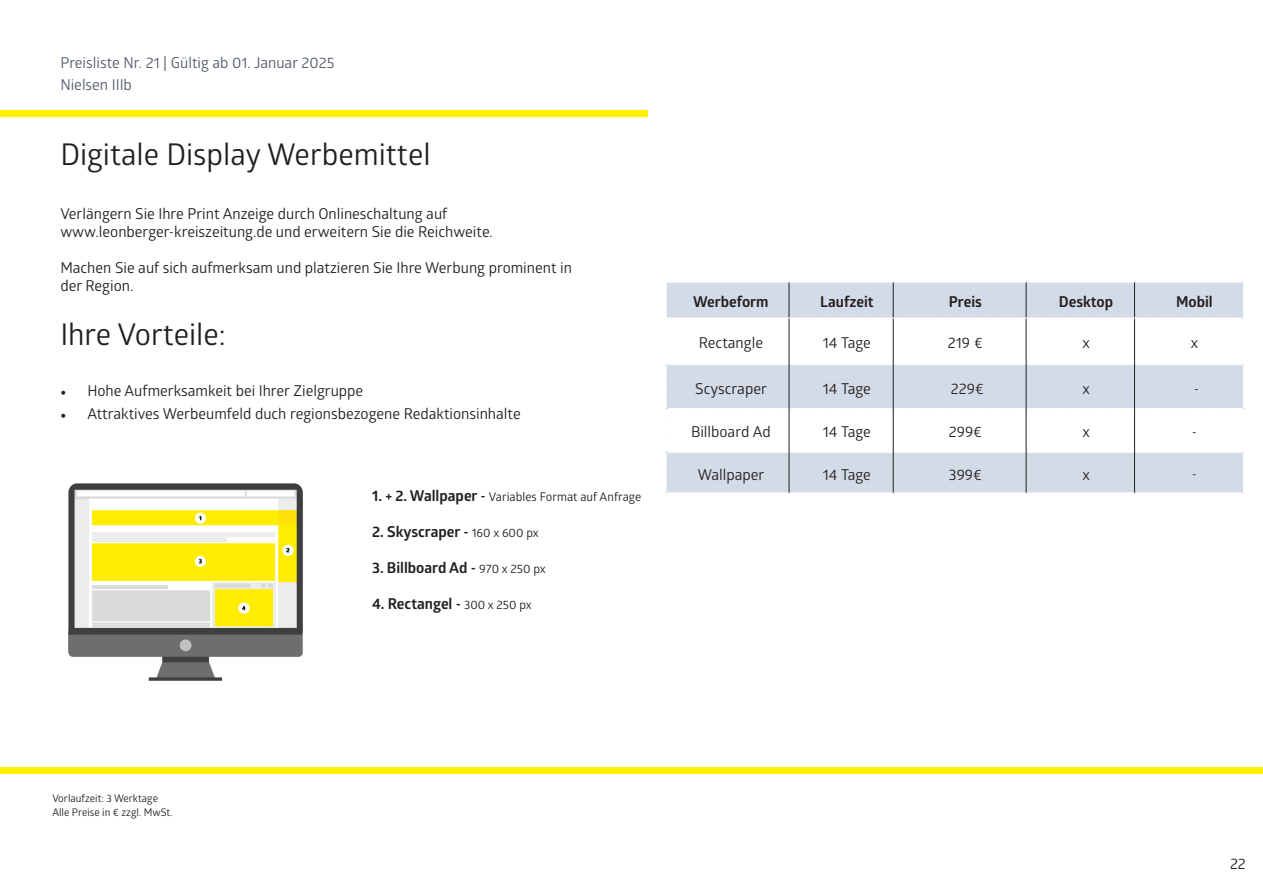
<style>
.page{position:relative;width:1263px;height:893px;background:#fff}
.page>*{position:absolute;margin:0;border:0;box-sizing:border-box;transform-origin:0 0}
.t1{font:30px "Glober";color:#231f20}
.t2{font:15px/18px "Glober";color:#231f20}
.t3{font:700 15px "Glober";color:#231f20}
.t4{font:15px/21.6px "Glober";color:#545c68}
.t5{font:14.7px "Glober";color:#231f20}
.t6{font:12px "Glober";color:#231f20}
.t7{font:10.5px "Glober";color:#231f20}
.s1{font-family:"Minion Pro"}
.s2{font-weight:700;font-size:15px}
.s3{font-weight:400;font-size:12px}
</style>
<div class="page">
<div style="left:0;top:767px;width:1263px;height:6px;background:#fff101"></div>
<div style="left:0;top:110px;width:647px;height:6px;background:#fff101"></div>
<svg style="left:666px;top:282px;width:578px;height:212px"></svg>
<img style="left:68px;top:483px;width:235px;height:198px">
<p class="t4" style="left:60px;top:51px;width:276px">Preisliste Nr. 21 | Gültig ab 01. Januar 2025<br>Nielsen IIIb</p>
<p class="t1" style="left:60px;top:133px;width:372px">Digitale Display Werbemittel</p>
<p class="t2" style="left:60px;top:204px;width:434px">Verlängern Sie Ihre Print Anzeige durch Onlineschaltung auf www.leonberger-kreiszeitung.de und erweitern Sie die Reichweite.</p>
<p class="t2" style="left:60px;top:258px;width:513px">Machen Sie auf sich aufmerksam und platzieren Sie Ihre Werbung prominent in</p>
<p class="t2" style="left:60px;top:276px;width:75px">der Region.</p>
<p class="t1" style="left:60px;top:313px;width:167px">Ihre Vorteile:</p>
<p class="t2" style="left:60px;top:381px;width:304px"><span class="s1">•</span> Hohe Aufmerksamkeit bei Ihrer Zielgruppe</p>
<p class="t2" style="left:60px;top:404px;width:462px"><span class="s1">•</span> Attraktives Werbeumfeld duch regionsbezogene Redaktionsinhalte</p>
<p class="t6" style="left:372px;top:488px;width:271px"><span class="s2">1. + 2. Wallpaper -</span> Variables Format auf Anfrage</p>
<p class="t3" style="left:372px;top:520px;width:168px">2. Skyscraper - <span class="s3">160 x 600 px</span></p>
<p class="t3" style="left:372px;top:556px;width:175px">3. Billboard Ad - <span class="s3">970 x 250 px</span></p>
<p class="t3" style="left:372px;top:592px;width:161px">4. Rectangel - <span class="s3">300 x 250 px</span></p>
<p class="t3" style="left:693px;top:291px;width:77px">Werbeform</p>
<p class="t3" style="left:820px;top:291px;width:55px">Laufzeit</p>
<p class="t3" style="left:949px;top:291px;width:35px">Preis</p>
<p class="t3" style="left:1059px;top:291px;width:56px">Desktop</p>
<p class="t3" style="left:1176px;top:291px;width:38px">Mobil</p>
<p class="t2" style="left:699px;top:333px;width:66px">Rectangle</p>
<p class="t2" style="left:823px;top:333px;width:50px">14 Tage</p>
<p class="t2" style="left:948px;top:333px;width:36px">219 €</p>
<p class="t2" style="left:1082px;top:333px;width:9px">x</p>
<p class="t2" style="left:1191px;top:333px;width:9px">x</p>
<p class="t2" style="left:695px;top:379px;width:73px">Scyscraper</p>
<p class="t2" style="left:823px;top:379px;width:50px">14 Tage</p>
<p class="t2" style="left:951px;top:379px;width:34px">229€</p>
<p class="t2" style="left:1082px;top:379px;width:9px">x</p>
<p class="t2" style="left:1194px;top:379px;width:7px">-</p>
<p class="t2" style="left:691px;top:422px;width:81px">Billboard Ad</p>
<p class="t2" style="left:823px;top:422px;width:50px">14 Tage</p>
<p class="t2" style="left:949px;top:422px;width:35px">299€</p>
<p class="t2" style="left:1082px;top:422px;width:9px">x</p>
<p class="t2" style="left:1192px;top:422px;width:7px">-</p>
<p class="t2" style="left:698px;top:465px;width:68px">Wallpaper</p>
<p class="t2" style="left:823px;top:465px;width:50px">14 Tage</p>
<p class="t2" style="left:949px;top:465px;width:35px">399€</p>
<p class="t2" style="left:1082px;top:465px;width:9px">x</p>
<p class="t5" style="left:1192px;top:464px;width:7px">-</p>
<p class="t7" style="left:52px;top:791px;width:107px">Vorlaufzeit: 3 Werktage</p>
<p class="t7" style="left:52px;top:805px;width:122px">Alle Preise in € zzgl. MwSt.</p>
<p class="t2" style="left:1230px;top:854px;width:17px">22</p>
</div>
